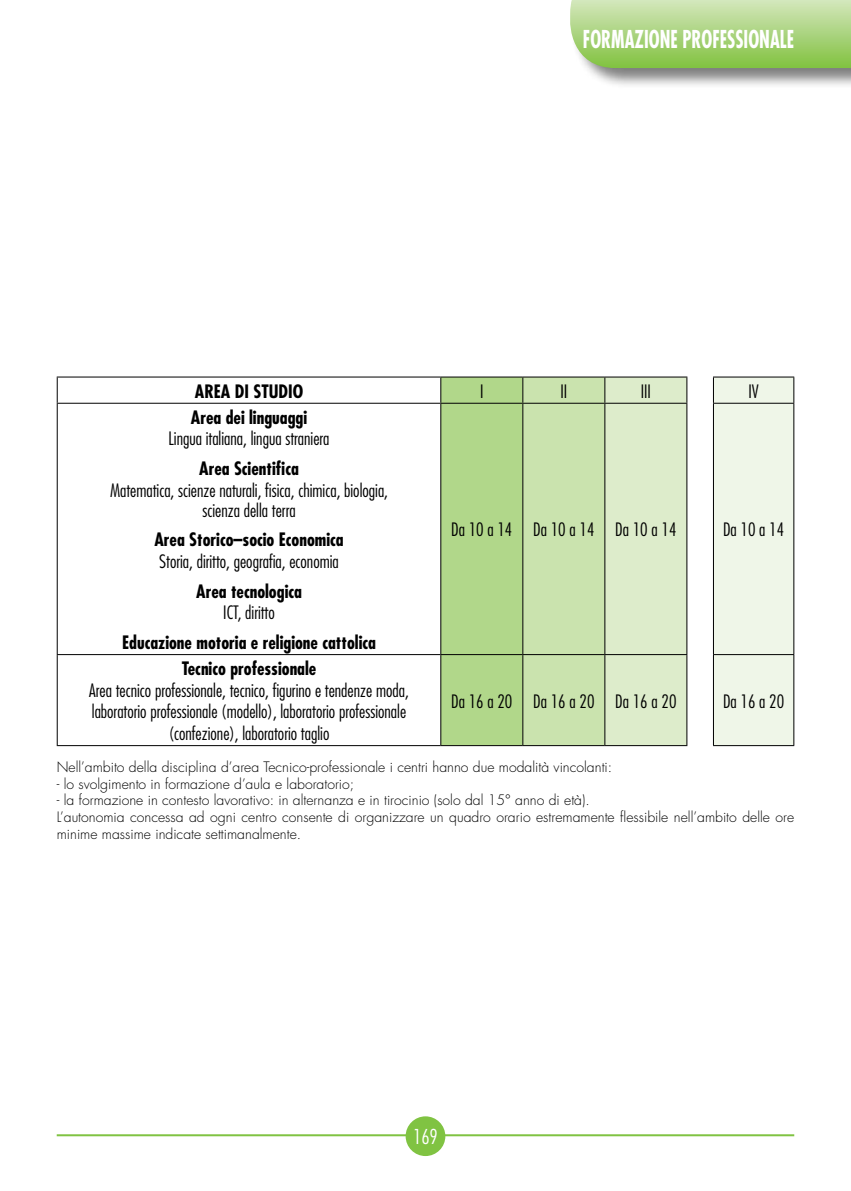
<style>
.page{position:relative;width:851px;height:1191px;background:#fff}
.page>*{position:absolute;margin:0;border:0;box-sizing:border-box;transform-origin:0 0}
.t1{font:700 condensed 24px "Futura Std";color:#fff;scale:.78 1}
.t2{font:300 condensed 20px "Futura Std";color:#fff}
.t3{font:300 condensed 18px/21.6px "Futura Std";color:#000;text-align:center}
.t4{font:700 condensed 18px "Futura Std";color:#000}
.t5{font:300 14px/16.8px "Futura Std";color:#000}
</style>
<div class="page">
<hr style="left:57px;top:1134px;width:737px;height:2px;background:#80c342">
<div style="left:405px;top:1116px;width:40px;height:40px;background:#80c342;border-radius:50%"></div>
<div style="left:569px;top:0;width:281px;height:90px;background:#000;opacity:.5"></div>
<svg style="left:570px;top:0;width:280px;height:68px"></svg>
<hr style="left:713px;top:745px;width:81px;height:1px;background:#000">
<svg style="left:57px;top:377px;width:1px;height:26px"></svg>
<hr style="left:57px;top:376px;width:384px;height:1px;background:#000">
<hr style="left:57px;top:403px;width:384px;height:1px;background:#000">
<hr style="left:57px;top:654px;width:384px;height:1px;background:#000">
<hr style="left:441px;top:745px;width:81px;height:1px;background:#000">
<hr style="left:522px;top:745px;width:82px;height:1px;background:#000">
<hr style="left:604px;top:745px;width:83px;height:1px;background:#000">
<hr style="left:57px;top:404px;width:1px;height:250px;background:#000">
<hr style="left:57px;top:655px;width:1px;height:90px;background:#000">
<hr style="left:57px;top:745px;width:384px;height:1px;background:#000">
<hr style="left:441px;top:376px;width:81px;height:1px;background:#000">
<hr style="left:522px;top:376px;width:82px;height:1px;background:#000">
<hr style="left:604px;top:376px;width:83px;height:1px;background:#000">
<svg style="left:440px;top:377px;width:247px;height:368px"></svg>
<hr style="left:604px;top:404px;width:1px;height:250px;background:#000">
<hr style="left:686px;top:404px;width:1px;height:250px;background:#000">
<hr style="left:604px;top:655px;width:1px;height:90px;background:#000">
<hr style="left:686px;top:655px;width:1px;height:90px;background:#000">
<div style="left:713px;top:377px;width:81px;height:368px;background:#eff6e8"></div>
<hr style="left:713px;top:403px;width:1px;height:251px;background:#000">
<hr style="left:793px;top:403px;width:1px;height:251px;background:#000">
<hr style="left:713px;top:655px;width:1px;height:90px;background:#000">
<hr style="left:793px;top:655px;width:1px;height:90px;background:#000">
<h1 class="t1" style="left:583px;top:24px;width:272px">FORMAZIONE PROFESSIONALE</h1>
<p class="t4" style="left:195px;top:380px;width:110px">AREA DI STUDIO</p>
<p class="t3" style="left:480px;top:380px;width:5px">I</p>
<p class="t3" style="left:560px;top:380px;width:8px">II</p>
<p class="t3" style="left:640px;top:380px;width:12px">III</p>
<p class="t3" style="left:748px;top:380px;width:12px">IV</p>
<p class="t4" style="left:191px;top:406px;width:118px">Area dei linguaggi</p>
<p class="t3" style="left:168px;top:428px;width:162px">Lingua italiana, lingua straniera</p>
<p class="t4" style="left:199px;top:457px;width:101px">Area Scientifica</p>
<p class="t3" style="left:110px;top:480px;width:279px;line-height:20px">Matematica, scienze naturali, fisica, chimica, biologia, scienza della terra</p>
<p class="t4" style="left:154px;top:528px;width:191px">Area Storico–socio Economica</p>
<p class="t3" style="left:159px;top:550px;width:181px">Storia, diritto, geografia, economia</p>
<p class="t4" style="left:196px;top:580px;width:107px">Area tecnologica</p>
<p class="t3" style="left:223px;top:602px;width:53px">ICT, diritto</p>
<p class="t4" style="left:122px;top:631px;width:255px">Educazione motoria e religione cattolica</p>
<p class="t3" style="left:451px;top:519px;width:227px">Da 10 a 14 Da 10 a 14 Da 10 a 14</p>
<p class="t3" style="left:723px;top:519px;width:63px">Da 10 a 14</p>
<p class="t4" style="left:182px;top:657px;width:136px">Tecnico professionale</p>
<p class="t3" style="left:89px;top:679px;width:321px">Area tecnico professionale, tecnico, figurino e tendenze moda, laboratorio professionale (modello), laboratorio professionale (confezione), laboratorio taglio</p>
<p class="t3" style="left:451px;top:690px;width:227px">Da 16 a 20 Da 16 a 20 Da 16 a 20</p>
<p class="t3" style="left:723px;top:690px;width:63px">Da 16 a 20</p>
<p class="t5" style="left:57px;top:758px;width:557px">Nell’ambito della disciplina d’area Tecnico-professionale i centri hanno due modalità vincolanti:</p>
<p class="t5" style="left:57px;top:775px;width:299px">- lo svolgimento in formazione d’aula e laboratorio;</p>
<p class="t5" style="left:57px;top:792px;width:739px">- la formazione in contesto lavorativo: in alternanza e in tirocinio (solo dal 15° anno di età).<br>L’autonomia concessa ad ogni centro consente di organizzare un quadro orario estremamente flessibile nell’ambito delle ore minime massime indicate settimanalmente.</p>
<h2 class="t2" style="left:413px;top:1124px;width:26px">169</h2>
</div>
